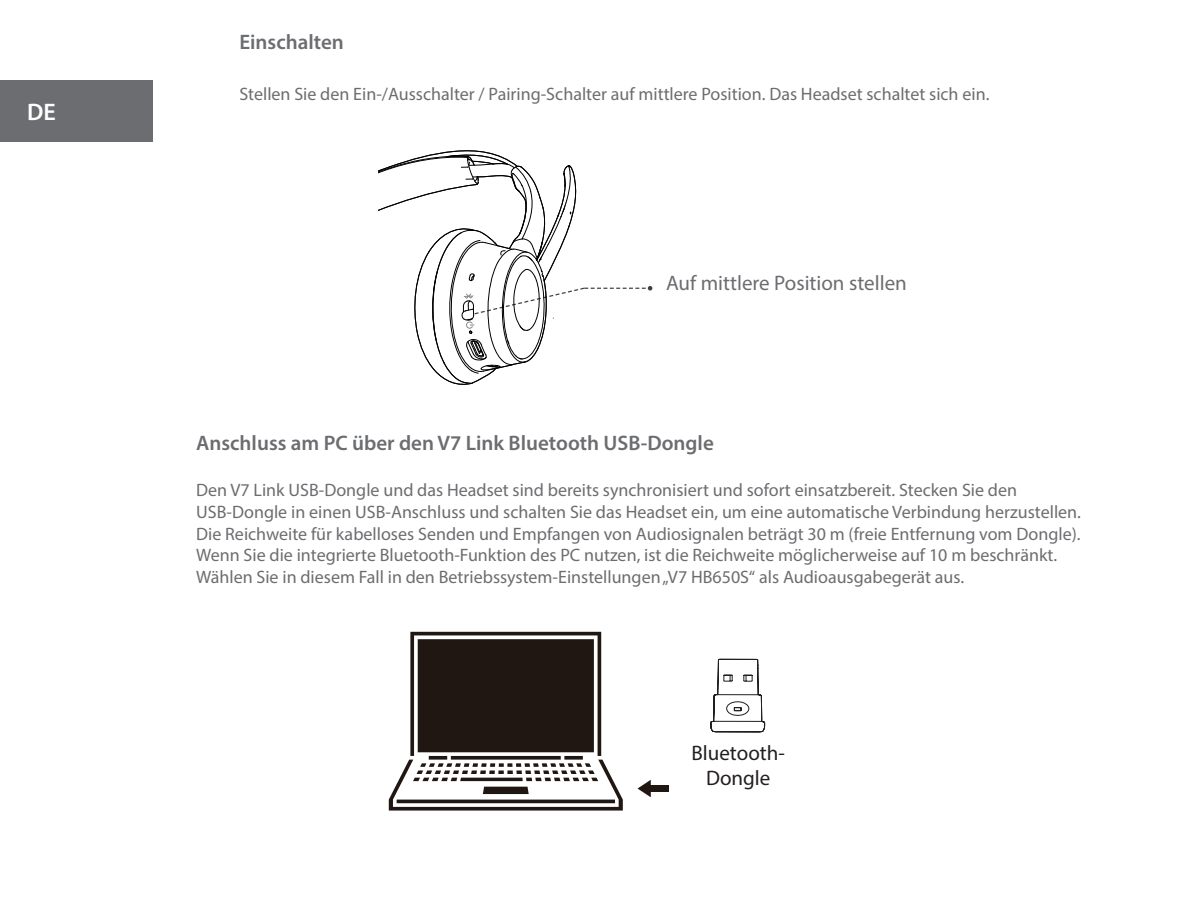
<style>
.page{position:relative;width:1188px;height:918px;background:#fff}
.page>*{position:absolute;margin:0;border:0;box-sizing:border-box;transform-origin:0 0}
.t1{font:600 24px "Myriad Pro";color:#fff}
.t2{font:600 21px "Myriad Pro";color:#6c6d70}
.t3{font:21px "Myriad Pro";color:#6c6d70}
.t4{font:21px/25.2px "Myriad Pro";color:#231f20;text-align:center}
.t5{font:18px/21.6px "Myriad Pro";color:#6c6d70}
</style>
<div class="page">
<div style="left:0;top:80px;width:153px;height:62px;background:#6c6d70"></div>
<svg style="left:378px;top:150px;width:274px;height:235px"></svg>
<svg style="left:389px;top:632px;width:234px;height:179px"></svg>
<div style="left:649px;top:785px;width:20px;height:7px;background:#201712"></div>
<svg style="left:638px;top:780px;width:13px;height:17px"></svg>
<svg style="left:710px;top:659px;width:56px;height:74px"></svg>
<h1 class="t1" style="left:27px;top:97px;width:30px">DE</h1>
<p class="t2" style="left:239px;top:29px;width:106px">Einschalten</p>
<p class="t5" style="left:239px;top:82px;width:751px">Stellen Sie den Ein-/Ausschalter / Pairing-Schalter auf mittlere Position. Das Headset schaltet sich ein.</p>
<p class="t3" style="left:666px;top:270px;width:242px">Auf mittlere Position stellen</p>
<p class="t2" style="left:196px;top:429px;width:519px">Anschluss am PC über den V7 Link Bluetooth USB-Dongle</p>
<p class="t5" style="left:196px;top:479px;width:886px">Den V7 Link USB-Dongle und das Headset sind bereits synchronisiert und sofort einsatzbereit. Stecken Sie den USB-Dongle in einen USB-Anschluss und schalten Sie das Headset ein, um eine automatische Verbindung herzustellen.<br>Die Reichweite für kabelloses Senden und Empfangen von Audiosignalen beträgt 30 m (freie Entfernung vom Dongle).<br>Wenn Sie die integrierte Bluetooth-Funktion des PC nutzen, ist die Reichweite möglicherweise auf 10 m beschränkt.<br>Wählen Sie in diesem Fall in den Betriebssystem-Einstellungen „V7 HB650S“ als Audioausgabegerät aus.</p>
<p class="t4" style="left:692px;top:740px;width:95px">Bluetooth-<br>Dongle</p>
</div>
